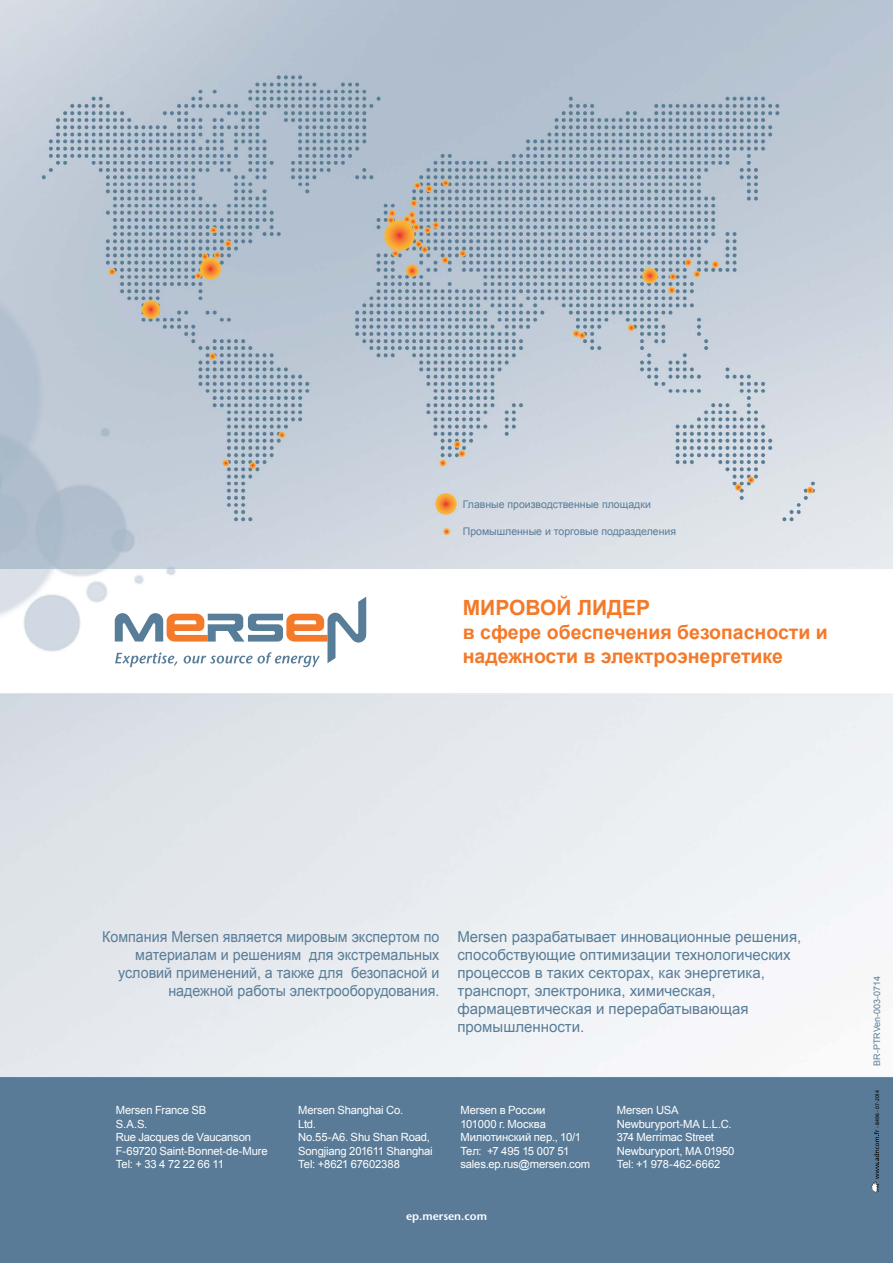
<style>
.page{position:relative;width:893px;height:1263px;background:#fff}
.page>*{position:absolute;margin:0;border:0;box-sizing:border-box;transform-origin:0 0}
.t1{font:700 21px "Arial";color:#f47929}
.t2{font:700 19.5px/24px "Arial";color:#f47929}
.t3{font:15px/18px "Arial";color:#587d98}
.t4{font:15px/18px "Arial";color:#587d98;text-align:right;scale:.95 1}
.t5{font:11.25px/13.5px "Arial";letter-spacing:-.015em;color:#fff}
.t6{font:600 11.25px "Stone Sans Std";color:#fff}
.t7{font:10.5px "Arial";color:#587d98}
.t8{font:9px "Arial";color:#587d98}
.t9{font:5.1px "Frutiger";color:#000}
</style>
<div class="page">
<img style="left:0;top:0;width:893px;height:1263px">
<svg style="left:115px;top:597px;width:251px;height:70px"></svg>
<svg style="left:872px;top:1130px;width:7px;height:62px"></svg>
<p class="t7" style="left:463px;top:498px;width:190px">Главные производственные площадки</p>
<p class="t7" style="left:463px;top:525px;width:215px">Промышленные и торговые подразделения</p>
<h1 class="t1" style="left:463px;top:594px;width:189px">МИРОВОЙ ЛИДЕР</h1>
<h2 class="t2" style="left:463px;top:621px;width:367px">в сфере обеспечения безопасности и надежности в электроэнергетике</h2>
<h3 class="t4" style="left:102px;top:927px;width:356px">Компания Mersen является мировым экспертом по материалам и решениям для экстремальных условий применений, а также для безопасной и надежной работы электрооборудования.</h3>
<h3 class="t3" style="left:457px;top:927px;width:345px">Mersen разрабатывает инновационные решения, способствующие оптимизации технологических процессов в таких секторах, как энергетика, транспорт, электроника, химическая, фармацевтическая и перерабатывающая промышленности.</h3>
<p class="t5" style="left:116px;top:1104px;width:153px">Mersen France SB<br>S.A.S.<br>Rue Jacques de Vaucanson<br>F-69720 Saint-Bonnet-de-Mure<br>Tel: + 33 4 72 22 66 11</p>
<p class="t5" style="left:298px;top:1104px;width:136px">Mersen Shanghai Co.<br>Ltd.<br>No.55-A6. Shu Shan Road,<br>Songjiang 201611 Shanghai<br>Tel: +8621 67602388</p>
<p class="t5" style="left:617px;top:1104px;width:119px">Mersen USA<br>Newburyport-MA L.L.C.<br>374 Merrimac Street<br>Newburyport, MA 01950<br>Tel: +1 978-462-6662</p>
<p class="t5" style="left:460px;top:1104px;width:131px">Mersen в России<br>101000 г. Москва<br>Милютинский пер., 10/1<br>Тел: +7 495 15 007 51 sales.ep.rus@mersen.com</p>
<p class="t6" style="left:406px;top:1209px;width:82px">ep.mersen.com</p>
<p class="t8" style="left:871px;top:1065px;width:91px;rotate:-90deg">BR-PTRVen-003-0714</p>
<p class="t9" style="left:874px;top:1128px;width:39px;rotate:-90deg">- 8496 - 07-2014</p>
</div>
